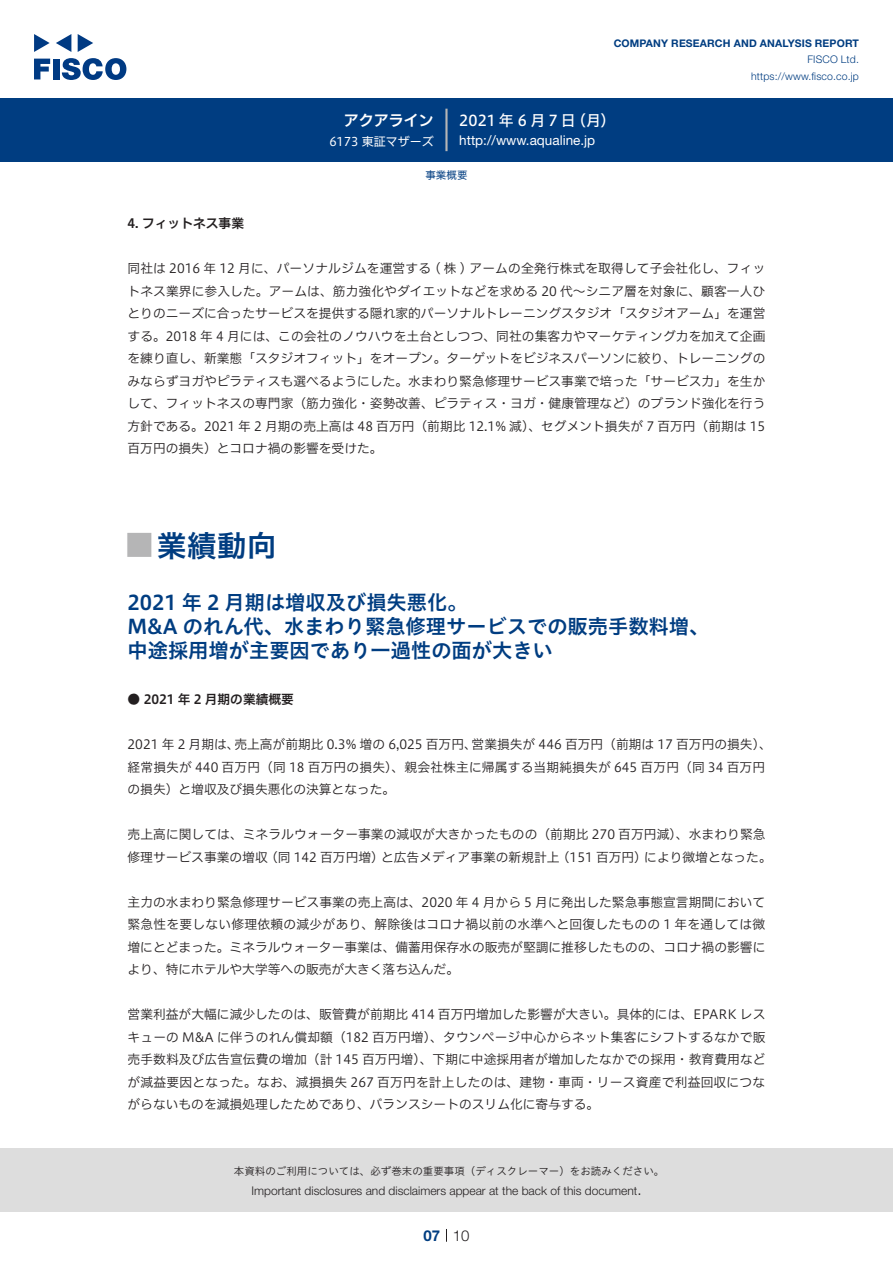
<style>
.page{position:relative;width:893px;height:1263px;background:#fff}
.page>*{position:absolute;margin:0;border:0;box-sizing:border-box;transform-origin:0 0}
.t1{font:30px "Hiragino UD Sans Std N W6";color:#003d81}
.t2{font:700 24px "Koz Go Pro";color:#b5b5b6}
.t3{font:20.25px/24px "Hiragino UD Sans Std W6";color:#003d81}
.t4{font:15px "Hiragino UD Sans F Std N W5";letter-spacing:.2em;color:#fff}
.t5{font:15px "Hiragino UD Sans F Std N W6";color:#fff}
.t6{font:300 15px "Helvetica Neue LT Std";color:#231f20}
.t7{font:700 15px "Helvetica Neue LT Std";color:#003d81}
.t8{font:13.5px "Helvetica Neue LT Std";color:#fff}
.t9{font:12.75px/22.5px "Hiragino UD Sans F Std N W3";color:#231f20;text-align:justify}
.t10{font:12.75px "Hiragino UD Sans F Std N W6";color:#231f20}
.t11{font:300 12px "Helvetica Neue LT Std";color:#231f20}
.t12{font:12px "Hiragino UD Sans F Std N W4";color:#fff}
.t13{font:10.5px "Hiragino UD Sans Std W3";color:#231f20}
.t14{font:700 10.5px "Helvetica Neue LT Std";letter-spacing:.015em;color:#003d81}
.t15{font:300 10.5px/16.5px "Helvetica Neue LT Std";letter-spacing:.015em;color:#003d81;text-align:right}
.t16{font:10.5px "Hiragino UD Sans F Std N W4";color:#003d81}
</style>
<div class="page">
<div style="left:0;top:1148px;width:893px;height:64px;background:#ddd"></div>
<svg style="left:34px;top:59px;width:16px;height:20px"></svg>
<div style="left:53px;top:59px;width:6px;height:20px;background:#003a83"></div>
<svg style="left:62px;top:58px;width:64px;height:22px"></svg>
<svg style="left:34px;top:34px;width:16px;height:18px"></svg>
<svg style="left:78px;top:34px;width:15px;height:18px"></svg>
<svg style="left:56px;top:34px;width:15px;height:18px"></svg>
<div style="left:0;top:98px;width:893px;height:64px;background:#003d81"></div>
<hr style="left:445px;top:109px;width:3px;height:42px;background:#b5b5b6">
<svg style="left:446px;top:1229px;width:1px;height:13px"></svg>
<p class="t14" style="left:614px;top:37px;width:247px">COMPANY RESEARCH AND ANALYSIS REPORT</p>
<p class="t15" style="left:751px;top:51px;width:109px">FISCO Ltd. https://www.fisco.co j p.</p>
<p class="t5" style="left:344px;top:109px;width:92px">アクアライン</p>
<p class="t12" style="left:329px;top:132px;width:106px">6173 東証マザーズ</p>
<p class="t4" style="left:459px;top:109px;width:118px">2021年6月7日</p>
<p class="t4" style="left:571px;top:109px;width:46px">（月(</p>
<p class="t8" style="left:459px;top:132px;width:137px">http://www.aqualine j p.</p>
<p class="t16" style="left:425px;top:167px;width:43px">事業概要</p>
<p class="t10" style="left:128px;top:214px;width:118px">4. フィットネス事業</p>
<p class="t9" style="left:128px;top:256px;width:639px">同社は 2016 年 12 月に、パーソナルジムを運営する ( 株 ) アームの全発行株式を取得して子会社化し、フィットネス業界に参入した。アームは、筋力強化やダイエットなどを求める 20 代～シニア層を対象に、顧客一人ひとりのニーズに合ったサービスを提供する隠れ家的パーソナルトレーニングスタジオ「スタジオアーム」を運営する。2018 年 4 月には、この会社のノウハウを土台としつつ、同社の集客力やマーケティング力を加えて企画を練り直し、新業態「スタジオフィット」をオープン。ターゲットをビジネスパーソンに絞り、トレーニングのみならずヨガやピラティスも選べるようにした。水まわり緊急修理サービス事業で培った「サービス力」を生かして、フィットネスの専門家（筋力強化・姿勢改善、ピラティス・ヨガ・健康管理など）のブランド強化を行う方針である。2021 年 2 月期の売上高は 48 百万円（前期比 12.1% 減）、セグメント損失が 7 百万円（前期は 15百万円の損失）とコロナ禍の影響を受けた。</p>
<h1 class="t1" style="left:157px;top:522px;width:121px">業績動向</h1>
<h2 class="t2" style="left:128px;top:530px;width:25px">█</h2>
<h3 class="t3" style="left:128px;top:590px;width:583px">2021 年 2 月期は増収及び損失悪化。<br>M&amp;A のれん代、水まわり緊急修理サービスでの販売手数料増、中途採用増が主要因であり一過性の面が大きい</h3>
<p class="t10" style="left:128px;top:690px;width:168px">● 2021 年 2 月期の業績概要</p>
<p class="t9" style="left:472px;top:733px;width:302px">営業損失が 446 百万円（前期は 17 百万円の損失、(</p>
<p class="t9" style="left:234px;top:733px;width:244px">売上高が前期比 0.3% 増の 6,025 百万円、</p>
<p class="t9" style="left:128px;top:733px;width:639px;text-align:left">2021 年 2 月期は、<br>経常損失が 440 百万円（同 18 百万円の損失）、親会社株主に帰属する当期純損失が 645 百万円（同 34 百万円の損失）と増収及び損失悪化の決算となった。</p>
<p class="t9" style="left:644px;top:823px;width:129px;text-indent:-517px">売上高に関しては、ミネラルウォーター事業の減収が大きかったものの（前期比 270 百万円減）、水まわり緊急により微増となった。</p>
<p class="t9" style="left:128px;top:845px;width:142px">修理サービス事業の増収</p>
<p class="t9" style="left:128px;top:890px;width:639px">主力の水まわり緊急修理サービス事業の売上高は、2020 年 4 月から 5 月に発出した緊急事態宣言期間において緊急性を要しない修理依頼の減少があり、解除後はコロナ禍以前の水準へと回復したものの 1 年を通しては微増にとどまった。ミネラルウォーター事業は、備蓄用保存水の販売が堅調に推移したものの、コロナ禍の影響により、特にホテルや大学等への販売が大きく落ち込んだ。</p>
<p class="t9" style="left:128px;top:1003px;width:639px">営業利益が大幅に減少したのは、販管費が前期比 414 百万円増加した影響が大きい。具体的には、EPARK レスキューの M&amp;A に伴うのれん償却額（182 百万円増）、タウンページ中心からネット集客にシフトするなかで販売手数料及び広告宣伝費の増加（計 145 百万円増）、下期に中途採用者が増加したなかでの採用・教育費用などが減益要因となった。なお、減損損失 267 百万円を計上したのは、建物・車両・リース資産で利益回収につながらないものを減損処理したためであり、バランスシートのスリム化に寄与する。</p>
<p class="t9" style="left:381px;top:845px;width:180px">と広告メディア事業の新規計上</p>
<p class="t9" style="left:265px;top:845px;width:120px">（同 142 百万円増）</p>
<p class="t9" style="left:557px;top:845px;width:92px">（151 百万円）</p>
<p class="t13" style="left:234px;top:1163px;width:432px">本資料のご利用については、必ず巻末の重要事項（ディスクレーマー）をお読みください。</p>
<p class="t6" style="left:637px;top:1180px;width:6px">.</p>
<p class="t11" style="left:251px;top:1183px;width:387px">Important disclosures and disclaimers appear at the back of this document</p>
<p class="t7" style="left:423px;top:1226px;width:18px">07</p>
<p class="t6" style="left:453px;top:1226px;width:18px">10</p>
</div>
